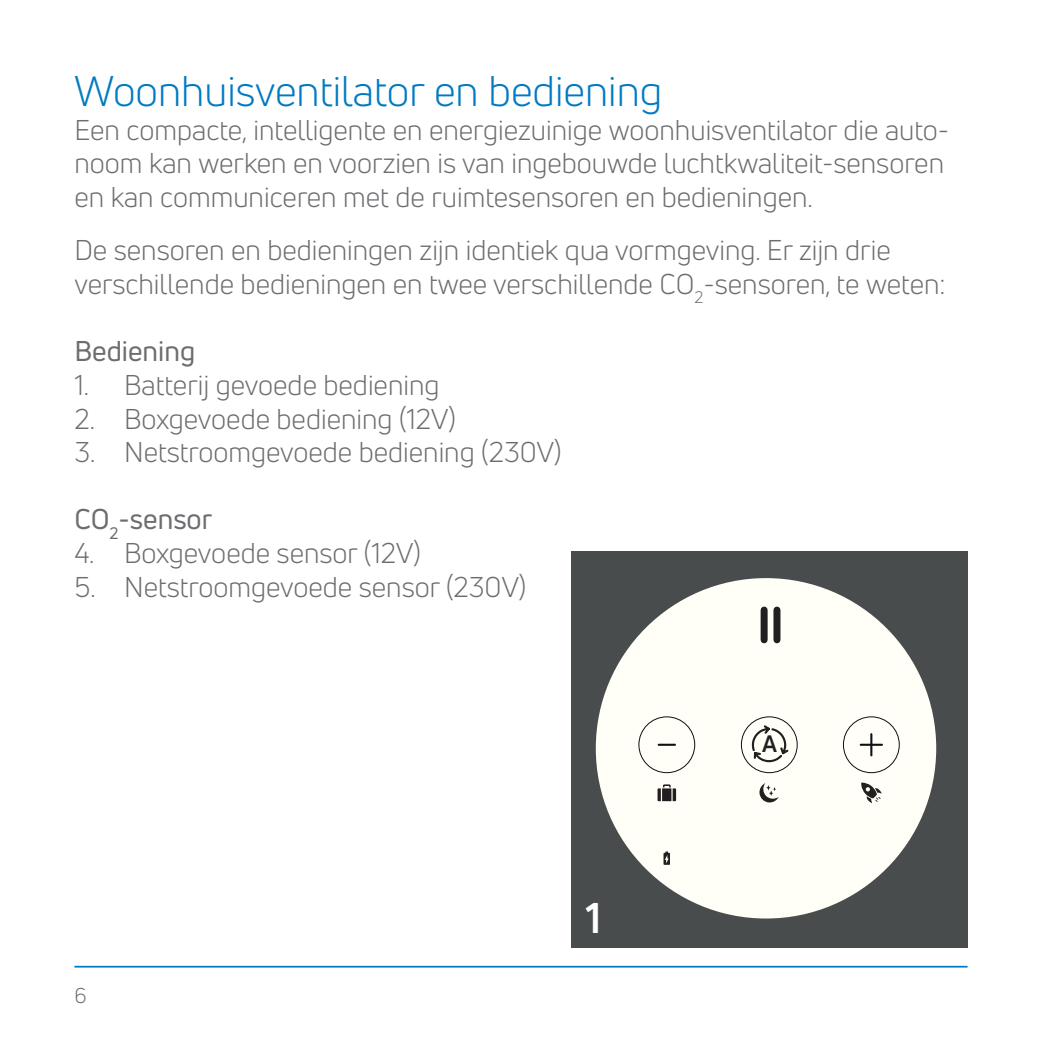
<style>
.page{position:relative;width:1042px;height:1042px;background:#fff}
.page>*{position:absolute;margin:0;border:0;box-sizing:border-box;transform-origin:0 0}
.t1{font:42px "Uni Neue";color:#007ac2}
.t2{font:700 42px "Uni Neue";color:#fff}
.t3{font:28px/33.6px "Uni Neue";color:#6c6d70}
.t4{font:28px "Uni Neue";color:#6c6d70}
.t5{font:700 23.1px "Uni Neue";color:#231f20}
.t6{font:21px "Uni Neue";color:#6c6d70}
</style>
<div class="page">
<hr style="left:74px;top:966px;width:893px;height:1px;background:#007ac2">
<div style="left:570px;top:551px;width:397px;height:396px;background:#484c4d"></div>
<div style="left:596px;top:578px;width:340px;height:340px;background:#fffef7;border-radius:50%"></div>
<div style="left:638px;top:716px;width:57px;height:57px;border:1px solid #0d1111;border-radius:50%"></div>
<div style="left:741px;top:716px;width:56px;height:57px;border:1px solid #0d1111;border-radius:50%"></div>
<div style="left:843px;top:716px;width:56px;height:57px;border:1px solid #0d1111;border-radius:50%"></div>
<svg style="left:659px;top:744px;width:16px;height:2px"></svg>
<hr style="left:861px;top:744px;width:21px;height:2px;background:#0d1111">
<hr style="left:870px;top:734px;width:2px;height:21px;background:#0d1111">
<svg style="left:750px;top:725px;width:38px;height:37px"></svg>
<svg style="left:861px;top:782px;width:20px;height:21px"></svg>
<svg style="left:657px;top:784px;width:19px;height:17px"></svg>
<svg style="left:759px;top:783px;width:20px;height:20px"></svg>
<svg style="left:663px;top:851px;width:7px;height:14px"></svg>
<div style="left:760px;top:610px;width:7px;height:30px;background:#231f20"></div>
<div style="left:773px;top:610px;width:7px;height:30px;background:#231f20"></div>
<h1 class="t1" style="left:74px;top:66px;width:589px">Woonhuisventilator en bediening</h1>
<p class="t3" style="left:74px;top:113px;width:876px">Een compacte, intelligente en energiezuinige woonhuisventilator die auto&shy;noom kan werken en voorzien is van ingebouwde luchtkwaliteit-sensoren en kan communiceren met de ruimtesensoren en bedieningen.</p>
<p class="t3" style="left:74px;top:234px;width:872px">De sensoren en bedieningen zijn identiek qua vormgeving. Er zijn drie verschillende bedieningen en twee verschillende CO<sub>2</sub>-sensoren, te weten:</p>
<p class="t4" style="left:74px;top:334px;width:122px">Bediening</p>
<p class="t3" style="left:74px;top:368px;width:367px">1. Batterij gevoede bediening</p>
<p class="t3" style="left:74px;top:401px;width:383px">2. Boxgevoede bediening (12V)</p>
<p class="t3" style="left:74px;top:435px;width:488px">3. Netstroomgevoede bediening (230V)</p>
<p class="t4" style="left:74px;top:502px;width:139px">CO<sub>2</sub>-sensor</p>
<p class="t3" style="left:74px;top:536px;width:348px">4. Boxgevoede sensor (12V)</p>
<p class="t3" style="left:74px;top:569px;width:453px">5. Netstroomgevoede sensor (230V)</p>
<p class="t6" style="left:74px;top:983px;width:14px">6</p>
<h1 class="t2" style="left:585px;top:891px;width:17px">1</h1>
<p class="t5" style="left:762px;top:729px;width:16px">A</p>
</div>
